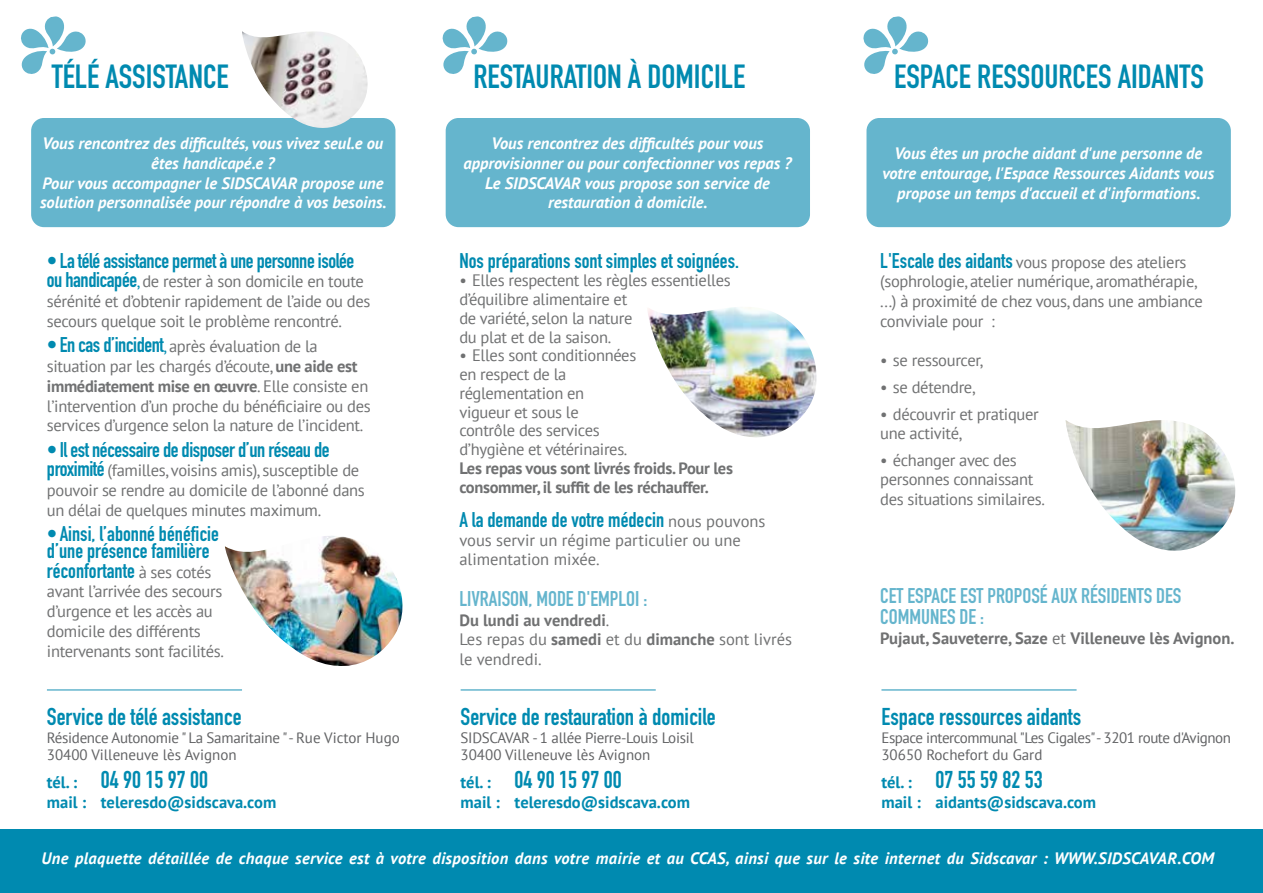
<style>
.page{position:relative;width:1263px;height:893px;background:#fff}
.page>*{position:absolute;margin:0;border:0;box-sizing:border-box;transform-origin:0 0}
.t1{font:700 33px "DIN Condensed";color:#008ab0}
.t2{font:700 24px "DIN Condensed";color:#008ab0}
.t3{font:700 21px/16.5px "DIN Condensed";color:#008ab0}
.t4{font:700 21px "DIN Condensed";letter-spacing:-.02em;color:#008ab0}
.t5{font:700 21px/21px "DIN Condensed";color:#65b5cd}
.t6{font:16.5px/19.8px "PT Sans";letter-spacing:-.02em;color:#707172}
.t7{font:italic 700 16.5px/19.8px "PT Sans";color:#fff;text-align:center}
.t8{font:italic 700 16.5px "PT Sans";letter-spacing:.02em;color:#fff}
.t9{font:16.5px/19.2px "PT Sans";color:#707172}
.t10{font:700 16.5px "PT Sans";color:#008ab0}
.t11{font:700 16.5px/18.8px "PT Sans";letter-spacing:-.02em;color:#707172}
.t12{font:700 16.5px "PT Sans";color:#707172}
.t13{font:15px/16.5px "PT Sans";letter-spacing:-.02em;color:#616264}
.s1{font-family:"DIN Condensed";font-weight:700;font-size:21px;color:#008ab0}
.s2{color:#008ab0}
.s3{font-weight:700}
.s4{font-family:"PT Sans";font-weight:400;font-size:16.5px;color:#707172}
.s5{font-family:"PT Sans";font-size:16.5px}
.s6{font-weight:400}
</style>
<div class="page">
<svg style="left:21px;top:16px;width:65px;height:58px"></svg>
<div style="left:49px;top:49px;width:7px;height:6px;background:#65b5cd;border-radius:50%"></div>
<svg style="left:442px;top:16px;width:66px;height:58px"></svg>
<svg style="left:863px;top:16px;width:66px;height:58px"></svg>
<img style="left:225px;top:536px;width:178px;height:130px">
<div style="left:31px;top:118px;width:364px;height:109px;background:#65b5cd;border-radius:13px"></div>
<div style="left:446px;top:118px;width:364px;height:109px;background:#65b5cd;border-radius:13px"></div>
<div style="left:866px;top:118px;width:365px;height:109px;background:#65b5cd;border-radius:13px"></div>
<div style="left:0;top:829px;width:1263px;height:64px;background:#008ab0"></div>
<img style="left:242px;top:31px;width:126px;height:97px">
<img style="left:648px;top:307px;width:169px;height:131px">
<img style="left:1065px;top:420px;width:171px;height:131px">
<hr style="left:47px;top:689px;width:195px;height:2px;background:#65b5cd">
<hr style="left:461px;top:689px;width:195px;height:2px;background:#65b5cd">
<hr style="left:881px;top:689px;width:195px;height:2px;background:#65b5cd">
<h1 class="t1" style="left:52px;top:55px;width:178px">TÉLÉ ASSISTANCE</h1>
<h1 class="t1" style="left:473px;top:55px;width:273px">RESTAURATION À DOMICILE</h1>
<h1 class="t1" style="left:894px;top:55px;width:311px">ESPACE RESSOURCES AIDANTS</h1>
<p class="t7" style="left:40px;top:133px;width:348px">Vous rencontrez des difficultés, vous vivez seul.e ou êtes handicapé.e ?<br>Pour vous accompagner le SIDSCAVAR propose une solution personnalisée pour répondre à vos besoins.</p>
<p class="t7" style="left:463px;top:133px;width:330px">Vous rencontrez des difficultés pour vous approvisionner ou pour confectionner vos repas ?<br>Le SIDSCAVAR vous propose son service de restauration à domicile.</p>
<p class="t7" style="left:882px;top:143px;width:333px">Vous êtes un proche aidant d'une personne de votre entourage, l'Espace Ressources Aidants vous propose un temps d'accueil et d'informations.</p>
<p class="t4" style="left:47px;top:246px;width:309px">•La télé assistance permet à une personne isolée</p>
<p class="t6" style="left:47px;top:271px;width:325px"><span class="s1">ou handicapée</span><span class="s2">,</span> de rester à son domicile en toute sérénité et d’obtenir rapidement de l’aide ou des secours quelque soit le problème rencontré.</p>
<p class="t6" style="left:47px;top:336px;width:325px"><span class="s1">•En cas d’incident</span><span class="s2">,</span> après évaluation de la situation par les chargés d’écoute, <span class="s3">une aide est immédiatement mise en œuvre</span>. Elle consiste en l’intervention d’un proche du bénéficiaire ou des services d’urgence selon la nature de l’incident.</p>
<p class="t4" style="left:47px;top:435px;width:284px">•Il est nécessaire de disposer d’un réseau de</p>
<p class="t6" style="left:47px;top:460px;width:319px"><span class="s1">proximité</span> (familles, voisins amis), susceptible de pouvoir se rendre au domicile de l’abonné dans un délai de quelques minutes maximum.</p>
<p class="t3" style="left:47px;top:526px;width:173px">•Ainsi, l’abonné bénéficie d’une présence familière</p>
<p class="t3" style="left:47px;top:562px;width:166px">réconfortante <span class="s4">à ses cotés</span></p>
<p class="t6" style="left:47px;top:581px;width:178px">avant l’arrivée des secours d’urgence et les accès au domicile des différents intervenants sont facilités.</p>
<h2 class="t2" style="left:47px;top:701px;width:196px">Service de télé assistance</h2>
<p class="t13" style="left:47px;top:729px;width:354px">Résidence Autonomie " La Samaritaine " - Rue Victor Hugo<br>30400 Villeneuve lès Avignon</p>
<h2 class="t2" style="left:47px;top:764px;width:163px"><span class="s5">tél. :</span> 04 90 15 97 00</h2>
<p class="t10" style="left:47px;top:791px;width:231px">mail : teleresdo@sidscava.com</p>
<p class="t3" style="left:459px;top:252px;width:281px">Nos préparations sont simples et soignées.</p>
<p class="t6" style="left:459px;top:271px;width:273px;line-height:18.8px">• Elles respectent les règles essentielles d’équilibre alimentaire et<br>de variété, selon la nature<br>du plat et de la saison.</p>
<p class="t6" style="left:459px;top:346px;width:178px;line-height:18.8px">• Elles sont conditionnées en respect de la réglementation en vigueur et sous le contrôle des services d’hygiène et vétérinaires.</p>
<p class="t11" style="left:459px;top:458px;width:275px">Les repas vous sont livrés froids. Pour les consommer, il suffit de les réchauffer.</p>
<p class="t3" style="left:459px;top:511px;width:308px">A la demande de votre médecin <span class="s4">nous pouvons</span></p>
<p class="t9" style="left:459px;top:529px;width:283px;line-height:19.8px">vous servir un régime particulier ou une alimentation mixée.</p>
<p class="t5" style="left:459px;top:588px;width:189px">LIVRAISON, MODE D'EMPLOI :</p>
<p class="t9" style="left:459px;top:610px;width:334px"><span class="s3">Du lundi au vendredi</span>.<br>Les repas du <span class="s3">samedi</span> et du <span class="s3">dimanche</span> sont livrés le vendredi.</p>
<h2 class="t2" style="left:461px;top:701px;width:257px">Service de restauration à domicile</h2>
<p class="t13" style="left:461px;top:729px;width:235px">SIDSCAVAR - 1 allée Pierre-Louis Loisil<br>30400 Villeneuve lès Avignon</p>
<h2 class="t2" style="left:461px;top:764px;width:163px"><span class="s5">tél. :</span> 04 90 15 97 00</h2>
<p class="t10" style="left:461px;top:791px;width:231px">mail : teleresdo@sidscava.com</p>
<p class="t6" style="left:880px;top:252px;width:324px"><span class="s1">L'Escale des aidants</span> vous propose des ateliers (sophrologie, atelier numérique, aromathérapie, ...) à proximité de chez vous, dans une ambiance conviviale pour :</p>
<p class="t6" style="left:880px;top:349px;width:104px">• se ressourcer,</p>
<p class="t6" style="left:880px;top:377px;width:97px">• se détendre,</p>
<p class="t6" style="left:880px;top:405px;width:160px;line-height:18.8px">• découvrir et pratiquer une activité,</p>
<p class="t6" style="left:880px;top:450px;width:166px;line-height:19.2px">• échanger avec des personnes connaissant des situations similaires.</p>
<p class="t5" style="left:880px;top:585px;width:303px">CET ESPACE EST PROPOSÉ AUX RÉSIDENTS DES<br>COMMUNES DE :</p>
<p class="t12" style="left:880px;top:627px;width:356px">Pujaut, Sauveterre, Saze <span class="s6">et</span> Villeneuve lès Avignon.</p>
<h2 class="t2" style="left:881px;top:701px;width:201px">Espace ressources aidants</h2>
<p class="t13" style="left:881px;top:729px;width:351px">Espace intercommunal "Les Cigales" - 3201 route d'Avignon<br>30650 Rochefort du Gard</p>
<h2 class="t2" style="left:881px;top:764px;width:163px"><span class="s5">tél. :</span> 07 55 59 82 53</h2>
<p class="t10" style="left:881px;top:791px;width:216px">mail : aidants@sidscava.com</p>
<p class="t8" style="left:42px;top:848px;width:1174px">Une plaquette détaillée de chaque service est à votre disposition dans votre mairie et au CCAS, ainsi que sur le site internet du Sidscavar : WWW.SIDSCAVAR.COM</p>
</div>
